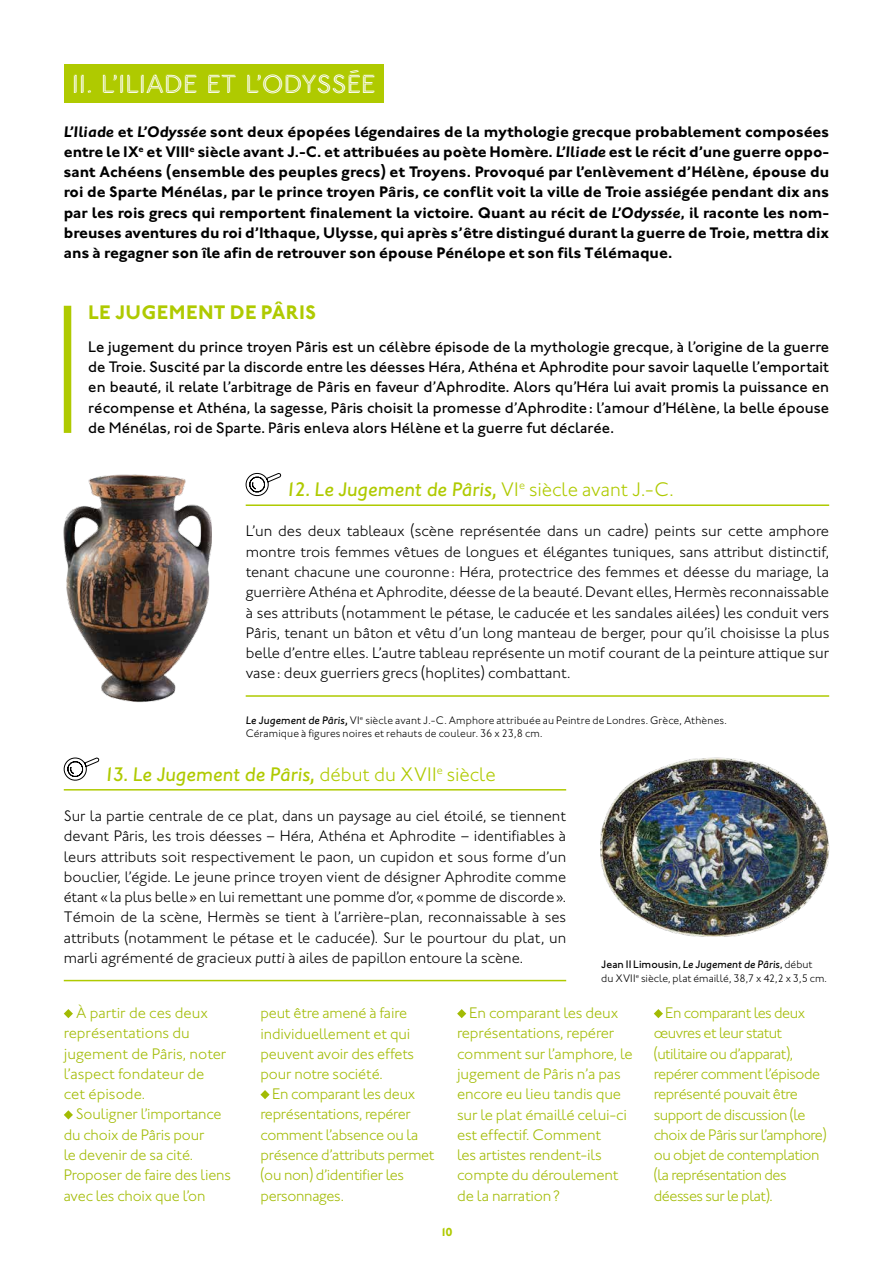
<style>
.page{position:relative;width:893px;height:1263px;background:#fff}
.page>*{position:absolute;margin:0;border:0;box-sizing:border-box;transform-origin:0 0}
.t1{font:27px "Johnston ITC MBAL Medium";letter-spacing:.005em;color:#fff}
.t2{font:italic 500 20.25px "Johnston ITC Pro";letter-spacing:.005em;color:#afca00}
.t3{font:700 20.25px "Johnston ITC";letter-spacing:.01em;color:#afca00}
.t4{font:300 15.75px/20.2px "Johnston ITC";color:#000;text-align:justify}
.t5{font:300 15.75px/20.2px "Johnston ITC";letter-spacing:-.015em;color:#a2bb04}
.t6{font:700 15.75px/20.2px "Johnston ITC";color:#000;text-align:justify}
.t7{font:500 15.75px/20.2px "Johnston ITC";color:#000;text-align:justify}
.t8{font:700 12px "Johnston ITC";color:#afca00}
.t9{font:300 11.25px/13.5px "Johnston ITC";letter-spacing:.01em;color:#000}
.t10{font:italic 500 11.25px "Johnston ITC Pro";letter-spacing:.005em;color:#000}
.s1{font-family:"Johnston ITC Pro";font-style:italic}
.s2{font-family:"Johnston ITC";font-weight:300;font-style:normal}
.s3{font-family:"Johnston ITC Pro";font-weight:500;font-style:italic}
.s4{font-family:"Johnston ITC";font-style:normal}
</style>
<div class="page">
<div style="left:64px;top:64px;width:320px;height:38px;background:#afca00"></div>
<hr style="left:246px;top:504px;width:583px;height:2px;background:#afca00">
<hr style="left:246px;top:695px;width:583px;height:2px;background:#afca00">
<svg style="left:245px;top:473px;width:36px;height:24px"></svg>
<hr style="left:64px;top:789px;width:502px;height:1px;background:#afca00">
<hr style="left:64px;top:980px;width:502px;height:1px;background:#afca00">
<svg style="left:63px;top:757px;width:37px;height:24px"></svg>
<img style="left:64px;top:475px;width:148px;height:227px">
<img style="left:600px;top:758px;width:229px;height:179px">
<svg style="left:64px;top:1009px;width:9px;height:9px"></svg>
<svg style="left:64px;top:1110px;width:9px;height:9px"></svg>
<svg style="left:260px;top:1090px;width:10px;height:9px"></svg>
<svg style="left:457px;top:1009px;width:9px;height:9px"></svg>
<svg style="left:654px;top:1009px;width:9px;height:9px"></svg>
<div style="left:64px;top:306px;width:7px;height:127px;background:#afca00"></div>
<h1 class="t1" style="left:72px;top:70px;width:305px">II. L’ILIADE ET L’ODYSSÉE</h1>
<p class="t6" style="left:64px;top:121px;width:767px"><span class="s1">L’Iliade</span> et <span class="s1">L’Odyssée</span> sont deux épopées légendaires de la mythologie grecque probablement composées entre le IX<sup>e</sup> et VIII<sup>e</sup> siècle avant J.-C. et attribuées au poète Homère. <span class="s1">L’Iliade</span> est le récit d’une guerre oppo&shy;sant Achéens (ensemble des peuples grecs) et Troyens. Provoqué par l’enlèvement d’Hélène, épouse du roi de Sparte Ménélas, par le prince troyen Pâris, ce conflit voit la ville de Troie assiégée pendant dix ans par les rois grecs qui remportent finalement la victoire. Quant au récit de <span class="s1">L’Odyssée</span>, il raconte les nom&shy;breuses aventures du roi d’Ithaque, Ulysse, qui après s’être distingué durant la guerre de Troie, mettra dix ans à regagner son île afin de retrouver son épouse Pénélope et son fils Télémaque.</p>
<p class="t3" style="left:88px;top:300px;width:229px">LE JUGEMENT DE PÂRIS</p>
<p class="t7" style="left:88px;top:336px;width:742px">Le jugement du prince troyen Pâris est un célèbre épisode de la mythologie grecque, à l’origine de la guerre de Troie. Suscité par la discorde entre les déesses Héra, Athéna et Aphrodite pour savoir laquelle l’emportait en beauté, il relate l’arbitrage de Pâris en faveur d’Aphrodite. Alors qu’Héra lui avait promis la puissance en récompense et Athéna, la sagesse, Pâris choisit la promesse d’Aphrodite: l’amour d’Hélène, la belle épouse de Ménélas, roi de Sparte. Pâris enleva alors Hélène et la guerre fut déclarée.</p>
<p class="t2" style="left:286px;top:477px;width:389px">12. Le Jugement de Pâris, <span class="s2">VI</span><sup>e</sup> <span class="s2">siècle avant J.-C.</span></p>
<p class="t4" style="left:246px;top:521px;width:585px">L’un des deux tableaux (scène représentée dans un cadre) peints sur cette amphore montre trois femmes vêtues de longues et élégantes tuniques, sans attribut distinctif, tenant chacune une couronne: Héra, protectrice des femmes et déesse du mariage, la guerrière Athéna et Aphrodite, déesse de la beauté. Devant elles, Hermès reconnaissable à ses attributs (notamment le pétase, le caducée et les sandales ailées) les conduit vers Pâris, tenant un bâton et vêtu d’un long manteau de berger, pour qu’il choisisse la plus belle d’entre elles. L’autre tableau représente un motif courant de la peinture attique sur vase: deux guerriers grecs (hoplites) combattant.</p>
<p class="t9" style="left:246px;top:713px;width:483px"><span class="s3">Le Jugement de Pâris,</span> VI<sup>e</sup> siècle avant J.-C. Amphore attribuée au Peintre de Londres. Grèce, Athènes.<br>Céramique à figures noires et rehauts de couleur. 36 x 23,8 cm.</p>
<p class="t2" style="left:104px;top:762px;width:394px">13. Le Jugement de Pâris, <span class="s2">début du XVII</span><sup>e</sup> <span class="s2">siècle</span></p>
<p class="t4" style="left:64px;top:806px;width:504px">Sur la partie centrale de ce plat, dans un paysage au ciel étoilé, se tiennent devant Pâris, les trois déesses – Héra, Athéna et Aphrodite – identifiables à leurs attributs soit respectivement le paon, un cupidon et sous forme d’un bouclier, l’égide. Le jeune prince troyen vient de désigner Aphrodite comme étant «la plus belle» en lui remettant une pomme d’or, «pomme de discorde».<br>Témoin de la scène, Hermès se tient à l’arrière-plan, reconnaissable à ses attributs (notamment le pétase et le caducée). Sur le pourtour du plat, un marli agrémenté de gracieux <span class="s1">putti</span> à ailes de papillon entoure la scène.</p>
<p class="t5" style="left:64px;top:1003px;width:164px;text-indent:12px">À partir de ces deux représentations du jugement de Pâris, noter l’aspect fondateur de cet épisode.</p>
<p class="t5" style="left:64px;top:1104px;width:169px;text-indent:12px">Souligner l’importance du choix de Pâris pour<br>le devenir de sa cité.<br>Proposer de faire des liens avec les choix que l’on</p>
<p class="t10" style="left:601px;top:958px;width:213px"><span class="s4">Jean II Limousin,</span> Le Jugement de Pâris<span class="s4">,</span> <span class="s2">début</span></p>
<p class="t9" style="left:601px;top:971px;width:227px">du XVII<sup>e</sup> siècle, plat émaillé, 38,7 x 42,2 x 3,5 cm.</p>
<p class="t5" style="left:260px;top:1003px;width:155px">peut être amené à faire individuellement et qui peuvent avoir des effets pour notre société.</p>
<p class="t5" style="left:260px;top:1084px;width:176px;text-indent:12px">En comparant les deux représentations, repérer comment l’absence ou la présence d’attributs permet (ou non) d’identifier les personnages.</p>
<p class="t5" style="left:457px;top:1003px;width:177px;text-indent:12px">En comparant les deux représentations, repérer comment sur l’amphore, le jugement de Pâris n’a pas encore eu lieu tandis que sur le plat émaillé celui-ci est effectif. Comment<br>les artistes rendent-ils compte du déroulement de la narration?</p>
<p class="t5" style="left:654px;top:1003px;width:174px;text-indent:11px">En comparant les deux œuvres et leur statut (utilitaire ou d’apparat), repérer comment l’épisode représenté pouvait être support de discussion (le choix de Pâris sur l’amphore) ou objet de contemplation (la représentation des déesses sur le plat).</p>
<p class="t8" style="left:440px;top:1224px;width:14px">10</p>
</div>
